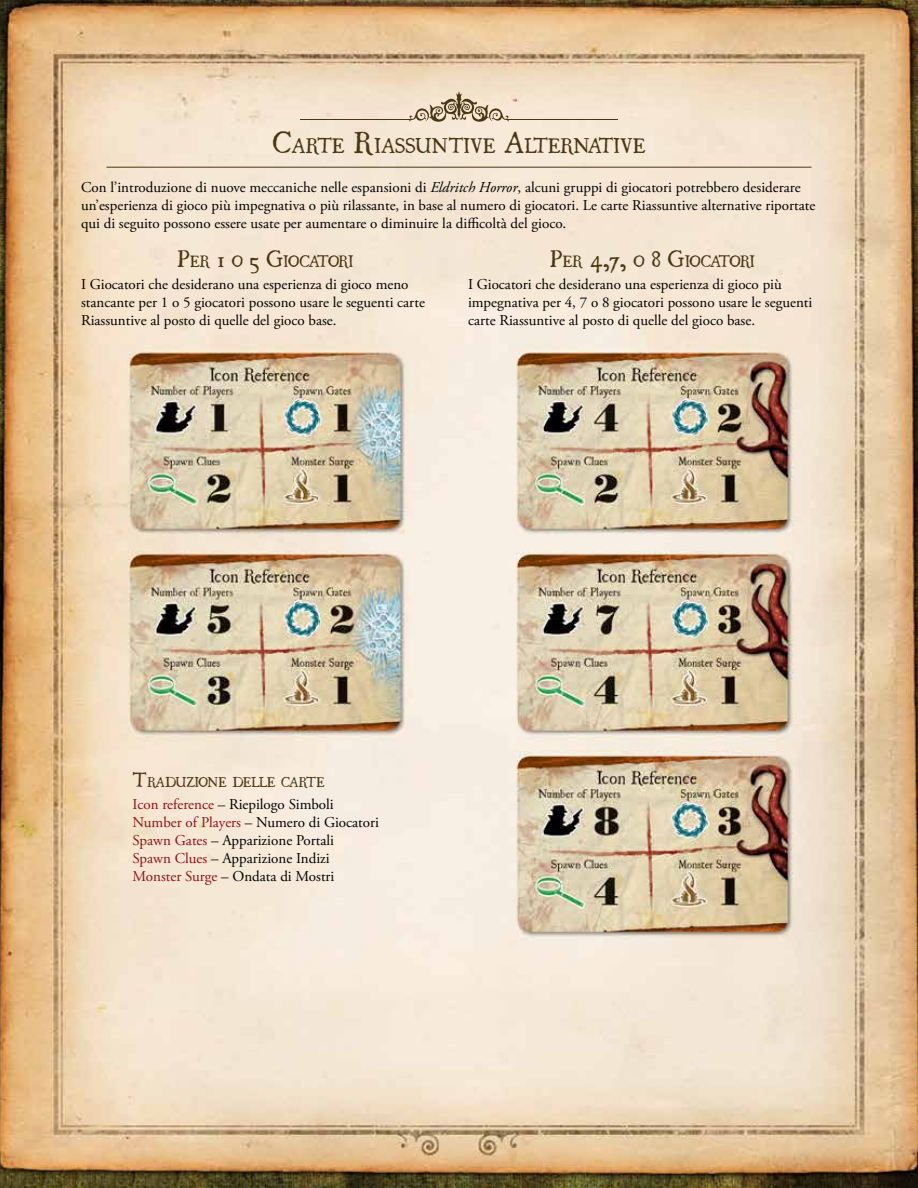
<style>
.page{position:relative;width:918px;height:1188px;background:#fff}
.page>*{position:absolute;margin:0;border:0;box-sizing:border-box;transform-origin:0 0}
.t1{font:18.9px "Ugly Qua";color:#493712}
.t2{font:15px/18px "Adobe Garamond Pro";color:#000}
.t3{font:14.7px "Ugly Qua";letter-spacing:-.08em;color:#493712}
.t4{font:12.6px "Ugly Qua";letter-spacing:-.045em;color:#493712}
.s1{font-size:27px}
.s2{font-style:italic}
.s3{font-size:21px}
.s4{font-size:18px}
.s5{color:#901114}
</style>
<div class="page">
<img style="left:0;top:0;width:918px;height:1188px">
<hr style="left:107px;top:167px;width:704px;height:1px;background:#493712">
<svg style="left:409px;top:92px;width:100px;height:30px;background:#cbbaa2"></svg>
<hr style="left:300px;top:119px;width:110px;height:1px;background:#493712">
<hr style="left:508px;top:119px;width:110px;height:1px;background:#493712">
<p class="t1" style="left:272px;top:131px;width:374px"><span class="s1">C</span>ARTE <span class="s1">R</span>IASSUNTIVE <span class="s1">A</span>LTERNATIVE</p>
<p class="t2" style="left:81px;top:178px;width:736px">Con l’introduzione di nuove meccaniche nelle espansioni di <span class="s2">Eldritch Horror</span>, alcuni gruppi di giocatori potrebbero desiderare un’esperienza di gioco più impegnativa o più rilassante, in base al numero di giocatori. Le carte Riassuntive alternative riportate qui di seguito possono essere usate per aumentare o diminuire la difficoltà del gioco.</p>
<p class="t3" style="left:178px;top:250px;width:177px"><span class="s3">P</span>ER <span class="s3">1</span> O <span class="s3">5 G</span>IOCATORI</p>
<p class="t2" style="left:81px;top:276px;width:345px">I Giocatori che desiderano una esperienza di gioco meno stancante per 1 o 5 giocatori possono usare le seguenti carte<br>Riassuntive al posto di quelle del gioco base.</p>
<p class="t3" style="left:550px;top:250px;width:206px"><span class="s3">P</span>ER <span class="s3">4,7,</span> O <span class="s3">8 G</span>IOCATORI</p>
<p class="t2" style="left:468px;top:276px;width:346px">I Giocatori che desiderano una esperienza di gioco più impegnativa per 4, 7 o 8 giocatori possono usare le seguenti carte Riassuntive al posto di quelle del gioco base.</p>
<p class="t4" style="left:133px;top:772px;width:193px"><span class="s4">T</span>RADUZIONE DELLE CARTE</p>
<p class="t2" style="left:133px;top:796px;width:248px"><span class="s5">Icon reference</span> – Riepilogo Simboli <span class="s5">Number of Players</span> – Numero di Giocatori <span class="s5">Spawn Gates</span> – Apparizione Portali<br><span class="s5">Spawn Clues</span> – Apparizione Indizi <span class="s5">Monster Surge</span> – Ondata di Mostri</p>
</div>
